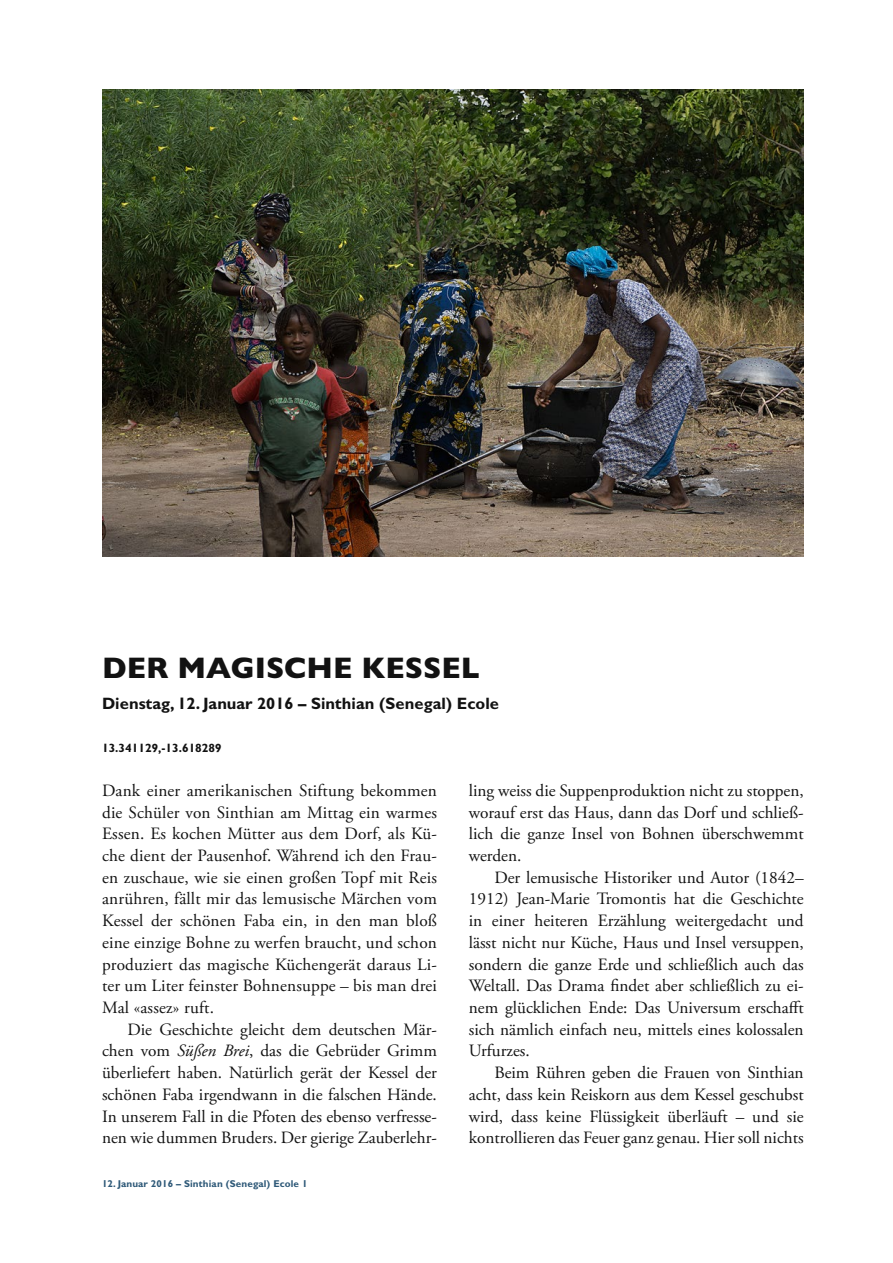
<style>
.page{position:relative;width:893px;height:1263px;background:#fff}
.page>*{position:absolute;margin:0;border:0;box-sizing:border-box;transform-origin:0 0}
.t1{font:800 30px "Gill Sans MT Pro";color:#121212}
.t2{font:17.25px/21.8px "Adobe Garamond Pro";color:#121212;text-align:justify}
.t3{font:700 16.5px "Gill Sans MT Pro";color:#121212}
.t4{font:700 12px "Gill Sans MT Pro";color:#121212}
.t5{font:700 9.9px "Gill Sans MT Pro";letter-spacing:.01em;color:#2e5978}
.s1{font-style:italic}
</style>
<div class="page">
<img style="left:102px;top:89px;width:702px;height:468px">
<h1 class="t1" style="left:102px;top:650px;width:379px">DER MAGISCHE KESSEL</h1>
<p class="t3" style="left:102px;top:693px;width:399px">Dienstag, 12. Januar 2016 – Sinthian (Senegal) Ecole</p>
<p class="t4" style="left:102px;top:741px;width:121px">13.341129,-13.618289</p>
<p class="t2" style="left:102px;top:780px;width:336px">Dank einer amerikanischen Stiftung bekommen die Schüler von Sinthian am Mittag ein warmes Essen. Es kochen Mütter aus dem Dorf, als Kü&shy;che dient der Pausenhof. Während ich den Frau&shy;en zuschaue, wie sie einen großen Topf mit Reis anrühren, fällt mir das lemusische Märchen vom Kessel der schönen Faba ein, in den man bloß eine einzige Bohne zu werfen braucht, und schon produziert das magische Küchengerät daraus Li&shy;ter um Liter feinster Bohnensuppe – bis man drei Mal «assez» ruft.</p>
<p class="t2" style="left:102px;top:1019px;width:336px;text-indent:26px">Die Geschichte gleicht dem deutschen Mär&shy;chen vom <span class="s1">Süßen Brei</span>, das die Gebrüder Grimm überliefert haben. Natürlich gerät der Kessel der schönen Faba irgendwann in die falschen Hände.<br>In unserem Fall in die Pfoten des ebenso verfresse&shy;nen wie dummen Bruders. Der gierige Zauberlehr-</p>
<p class="t5" style="left:102px;top:1177px;width:207px">12. Januar 2016 – Sinthian (Senegal) Ecole 1</p>
<p class="t2" style="left:469px;top:780px;width:336px">ling weiss die Suppenproduktion nicht zu stoppen, worauf erst das Haus, dann das Dorf und schließ&shy;lich die ganze Insel von Bohnen überschwemmt werden.</p>
<p class="t2" style="left:469px;top:867px;width:336px;text-indent:26px">Der lemusische Historiker und Autor (1842– 1912) Jean-Marie Tromontis hat die Geschichte in einer heiteren Erzählung weitergedacht und lässt nicht nur Küche, Haus und Insel versuppen, sondern die ganze Erde und schließlich auch das Weltall. Das Drama findet aber schließlich zu ei&shy;nem glücklichen Ende: Das Universum erschafft sich nämlich einfach neu, mittels eines kolossalen Urfurzes.</p>
<p class="t2" style="left:469px;top:1062px;width:336px;text-indent:26px">Beim Rühren geben die Frauen von Sinthian acht, dass kein Reiskorn aus dem Kessel geschubst wird, dass keine Flüssigkeit überläuft – und sie kontrollieren das Feuer ganz genau. Hier soll nichts</p>
</div>
